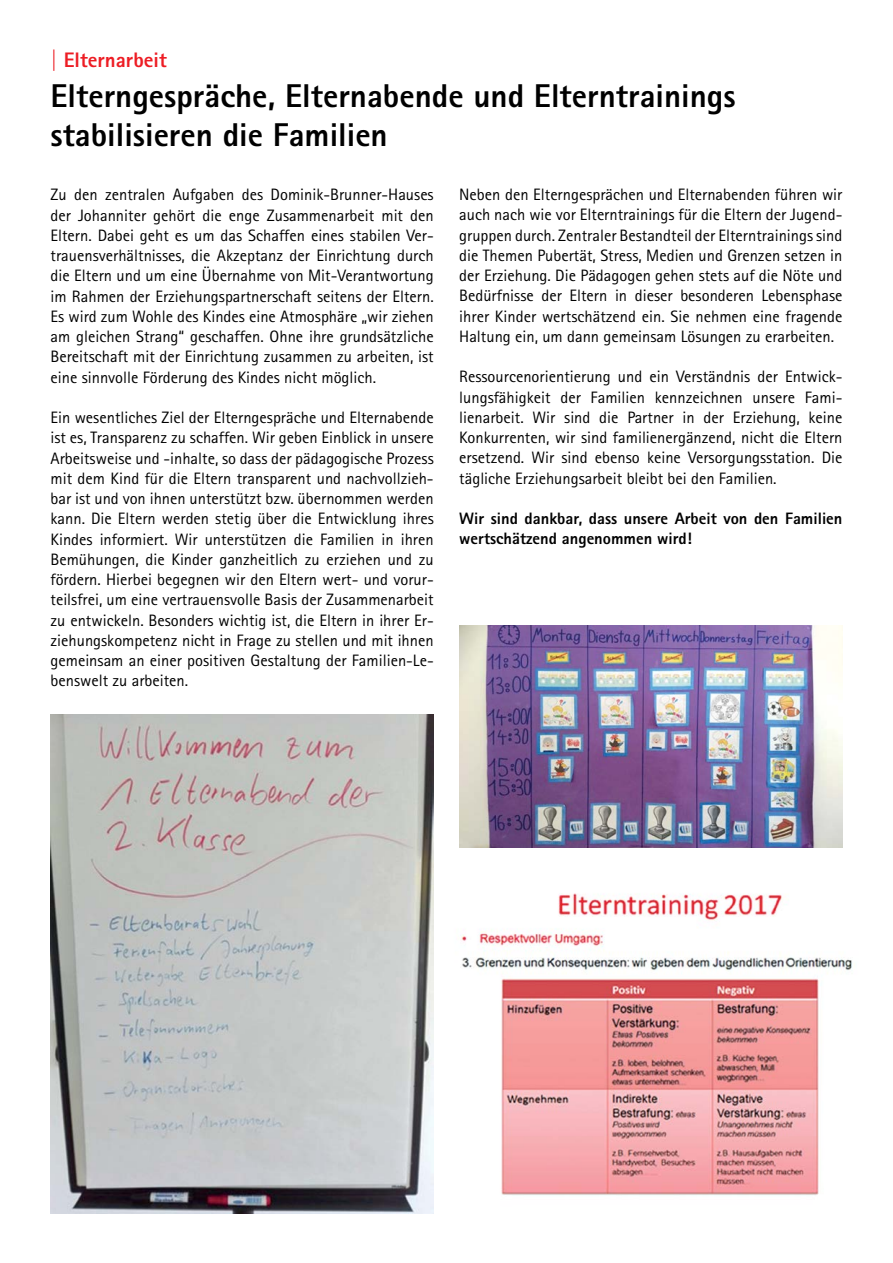
<style>
.page{position:relative;width:893px;height:1263px;background:#fff}
.page>*{position:absolute;margin:0;border:0;box-sizing:border-box;transform-origin:0 0}
.t1{font:800 33px/39.6px "Agfa Rotis Sans Serif";color:#000}
.t2{font:800 21px "Agfa Rotis Sans Serif";color:#ed1d24}
.t3{font:16.5px/20.2px "Agfa Rotis Sans Serif";color:#000;text-align:justify}
.t4{font:800 16.5px/20.2px "Agfa Rotis Sans Serif";color:#000}
</style>
<div class="page">
<img style="left:459px;top:626px;width:383px;height:222px">
<img style="left:51px;top:714px;width:383px;height:499px">
<img style="left:461px;top:893px;width:391px;height:303px">
<p class="t2" style="left:51px;top:46px;width:118px">| Elternarbeit</p>
<h1 class="t1" style="left:51px;top:75px;width:687px">Elterngespräche, Elternabende und Elterntrainings stabilisieren die Familien</h1>
<p class="t3" style="left:51px;top:184px;width:385px">Zu den zentralen Aufgaben des Dominik-Brunner-Hauses der Johanniter gehört die enge Zusammenarbeit mit den Eltern. Dabei geht es um das Schaffen eines stabilen Ver&shy;trauensverhältnisses, die Akzeptanz der Einrichtung durch die Eltern und um eine Übernahme von Mit-Verantwortung im Rahmen der Erziehungspartnerschaft seitens der Eltern.<br>Es wird zum Wohle des Kindes eine Atmosphäre „wir ziehen am gleichen Strang“ geschaffen. Ohne ihre grundsätzliche Bereitschaft mit der Einrichtung zusammen zu arbeiten, ist eine sinnvolle Förderung des Kindes nicht möglich.</p>
<p class="t3" style="left:51px;top:407px;width:385px">Ein wesentliches Ziel der Elterngespräche und Elternabende ist es, Transparenz zu schaffen. Wir geben Einblick in unsere Arbeitsweise und -inhalte, so dass der pädagogische Prozess mit dem Kind für die Eltern transparent und nachvollzieh&shy;bar ist und von ihnen unterstützt bzw. übernommen werden kann. Die Eltern werden stetig über die Entwicklung ihres Kindes informiert. Wir unterstützen die Familien in ihren Bemühungen, die Kinder ganzheitlich zu erziehen und zu fördern. Hierbei begegnen wir den Eltern wert- und vorur&shy;teilsfrei, um eine vertrauensvolle Basis der Zusammenarbeit zu entwickeln. Besonders wichtig ist, die Eltern in ihrer Er&shy;ziehungskompetenz nicht in Frage zu stellen und mit ihnen gemeinsam an einer positiven Gestaltung der Familien-Le&shy;benswelt zu arbeiten.</p>
<p class="t3" style="left:459px;top:184px;width:385px">Neben den Elterngesprächen und Elternabenden führen wir auch nach wie vor Elterntrainings für die Eltern der Jugend&shy;gruppen durch. Zentraler Bestandteil der Elterntrainings sind die Themen Pubertät, Stress, Medien und Grenzen setzen in der Erziehung. Die Pädagogen gehen stets auf die Nöte und Bedürfnisse der Eltern in dieser besonderen Lebensphase ihrer Kinder wertschätzend ein. Sie nehmen eine fragende Haltung ein, um dann gemeinsam Lösungen zu erarbeiten.</p>
<p class="t3" style="left:459px;top:367px;width:385px">Ressourcenorientierung und ein Verständnis der Entwick&shy;lungsfähigkeit der Familien kennzeichnen unsere Fami&shy;lienarbeit. Wir sind die Partner in der Erziehung, keine Konkurrenten, wir sind familienergänzend, nicht die Eltern ersetzend. Wir sind ebenso keine Versorgungsstation. Die tägliche Erziehungsarbeit bleibt bei den Familien.</p>
<p class="t4" style="left:459px;top:508px;width:385px">Wir sind dankbar, dass unsere Arbeit von den Familien wertschätzend angenommen wird!</p>
</div>
